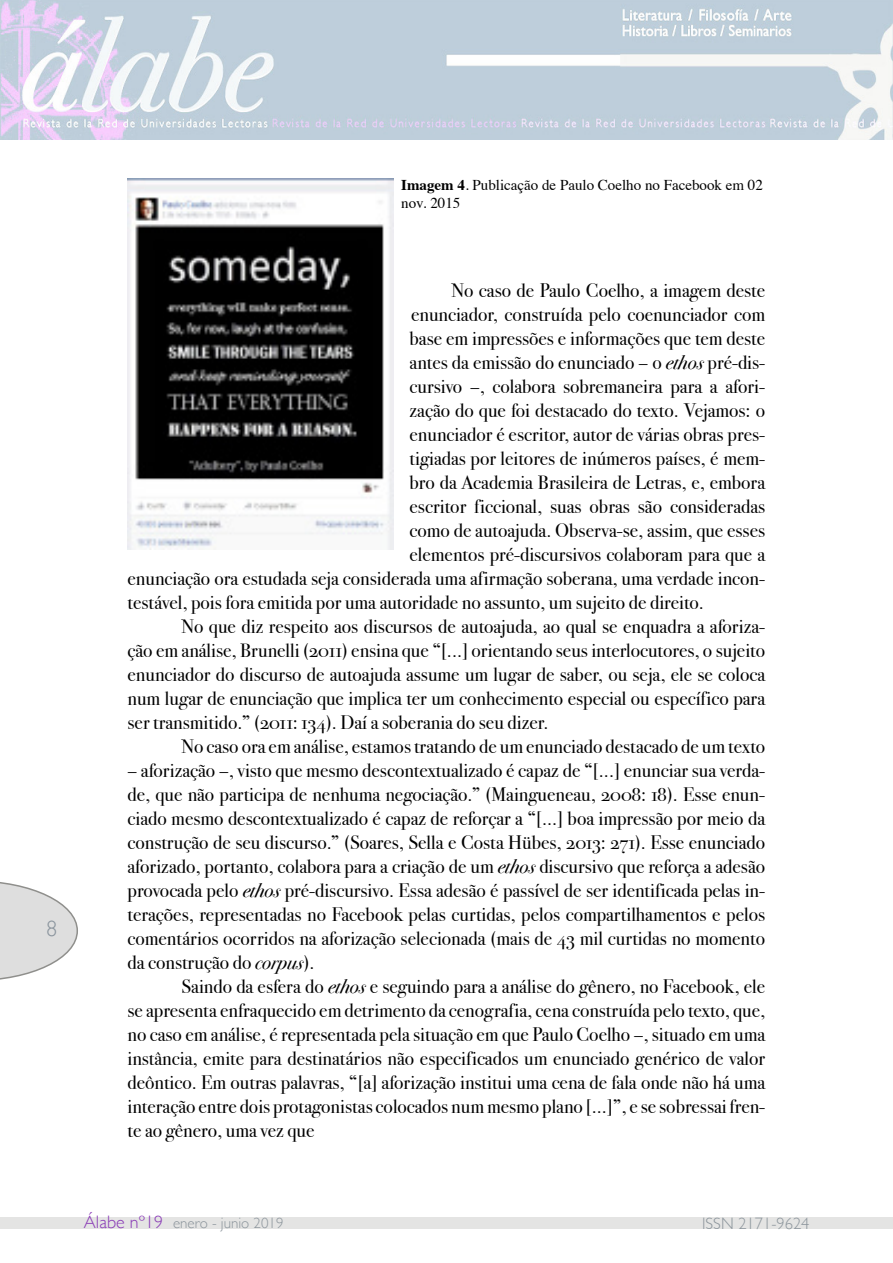
<style>
.page{position:relative;width:893px;height:1263px;background:#fff}
.page>*{position:absolute;margin:0;border:0;box-sizing:border-box;transform-origin:0 0}
.t1{font:300 22.5px "Gill Sans";color:#8a949d}
.t2{font:19.5px/24px "Bodoni Svty Two OSITCTT Book";color:#000;text-align:justify}
.t3{font:300 16.5px "Gill Sans";color:#8c959c}
.t4{font:15px/18px "Times";color:#000}
.t5{font:300 15px "Gill Sans";color:#8c959c}
.s1{font-weight:700}
.s2{font-family:"Bodoni Svty Two OSITCTT Book It"}
.s3{font-size:18px;color:#893ab6}
</style>
<div class="page">
<svg style="left:0;top:882px;width:78px;height:98px"></svg>
<div style="left:0;top:1218px;width:893px;height:11px;background:#e4e4e3"></div>
<img style="left:0;top:0;width:893px;height:139px">
<img style="left:128px;top:179px;width:266px;height:370px">
<p class="t4" style="left:401px;top:175px;width:363px"><span class="s1">Imagem 4</span>. Publicação de Paulo Coelho no Facebook em 02 nov. 2015</p>
<p class="t1" style="left:46px;top:911px;width:13px">8</p>
<p class="t2" style="left:452px;top:278px;width:315px">No caso de Paulo Coelho, a imagem deste</p>
<p class="t2" style="left:411px;top:302px;width:356px">enunciador, construída pelo coenunciador com</p>
<p class="t2" style="left:410px;top:326px;width:357px">base em impressões e informações que tem deste</p>
<p class="t2" style="left:410px;top:350px;width:357px">antes da emissão do enunciado – o <span class="s2">ethos</span> pré-dis-</p>
<p class="t2" style="left:410px;top:374px;width:357px">cursivo –, colabora sobremaneira para a afori-</p>
<p class="t2" style="left:410px;top:398px;width:357px">zação do que foi destacado do texto. Vejamos: o</p>
<p class="t2" style="left:410px;top:422px;width:357px">enunciador é escritor, autor de várias obras pres-</p>
<p class="t2" style="left:410px;top:446px;width:357px">tigiadas por leitores de inúmeros países, é mem-</p>
<p class="t2" style="left:410px;top:470px;width:357px">bro da Academia Brasileira de Letras, e, embora</p>
<p class="t2" style="left:410px;top:494px;width:357px">escritor ficcional, suas obras são consideradas</p>
<p class="t2" style="left:410px;top:518px;width:357px">como de autoajuda. Observa-se, assim, que esses</p>
<p class="t2" style="left:410px;top:542px;width:357px">elementos pré-discursivos colaboram para que a</p>
<p class="t2" style="left:128px;top:566px;width:639px">enunciação ora estudada seja considerada uma afirmação soberana, uma verdade incon-</p>
<p class="t2" style="left:128px;top:590px;width:578px">testável, pois fora emitida por uma autoridade no assunto, um sujeito de direito.</p>
<p class="t2" style="left:182px;top:614px;width:585px">No que diz respeito aos discursos de autoajuda, ao qual se enquadra a aforiza-</p>
<p class="t2" style="left:128px;top:638px;width:639px">ção em análise, Brunelli (2011) ensina que “[...] orientando seus interlocutores, o sujeito</p>
<p class="t2" style="left:128px;top:662px;width:639px">enunciador do discurso de autoajuda assume um lugar de saber, ou seja, ele se coloca</p>
<p class="t2" style="left:128px;top:686px;width:639px">num lugar de enunciação que implica ter um conhecimento especial ou específico para</p>
<p class="t2" style="left:128px;top:710px;width:422px">ser transmitido.” (2011: 134). Daí a soberania do seu dizer.</p>
<p class="t2" style="left:182px;top:734px;width:585px">No caso ora em análise, estamos tratando de um enunciado destacado de um texto</p>
<p class="t2" style="left:128px;top:758px;width:639px">– aforização –, visto que mesmo descontextualizado é capaz de “[...] enunciar sua verda&shy;de, que não participa de nenhuma negociação.” (Maingueneau, 2008: 18). Esse enun&shy;ciado mesmo descontextualizado é capaz de reforçar a “[...] boa impressão por meio da construção de seu discurso.” (Soares, Sella e Costa Hübes, 2013: 271). Esse enunciado aforizado, portanto, colabora para a criação de um <span class="s2">ethos</span> discursivo que reforça a adesão provocada pelo <span class="s2">ethos</span> pré-discursivo. Essa adesão é passível de ser identificada pelas in&shy;terações, representadas no Facebook pelas curtidas, pelos compartilhamentos e pelos comentários ocorridos na aforização selecionada (mais de 43 mil curtidas no momento da construção do <span class="s2">corpus</span>).</p>
<p class="t2" style="left:128px;top:974px;width:639px;text-indent:54px">Saindo da esfera do <span class="s2">ethos</span> e seguindo para a análise do gênero, no Facebook, ele se apresenta enfraquecido em detrimento da cenografia, cena construída pelo texto, que, no caso em análise, é representada pela situação em que Paulo Coelho –, situado em uma instância, emite para destinatários não especificados um enunciado genérico de valor deôntico. Em outras palavras, “[a] aforização institui uma cena de fala onde não há uma interação entre dois protagonistas colocados num mesmo plano [...]”, e se sobressai fren&shy;te ao gênero, uma vez que</p>
<p class="t5" style="left:84px;top:1211px;width:201px"><span class="s3">Álabe nº19</span> enero - junio 2019</p>
<p class="t3" style="left:702px;top:1211px;width:109px">ISSN 2171-9624</p>
</div>
